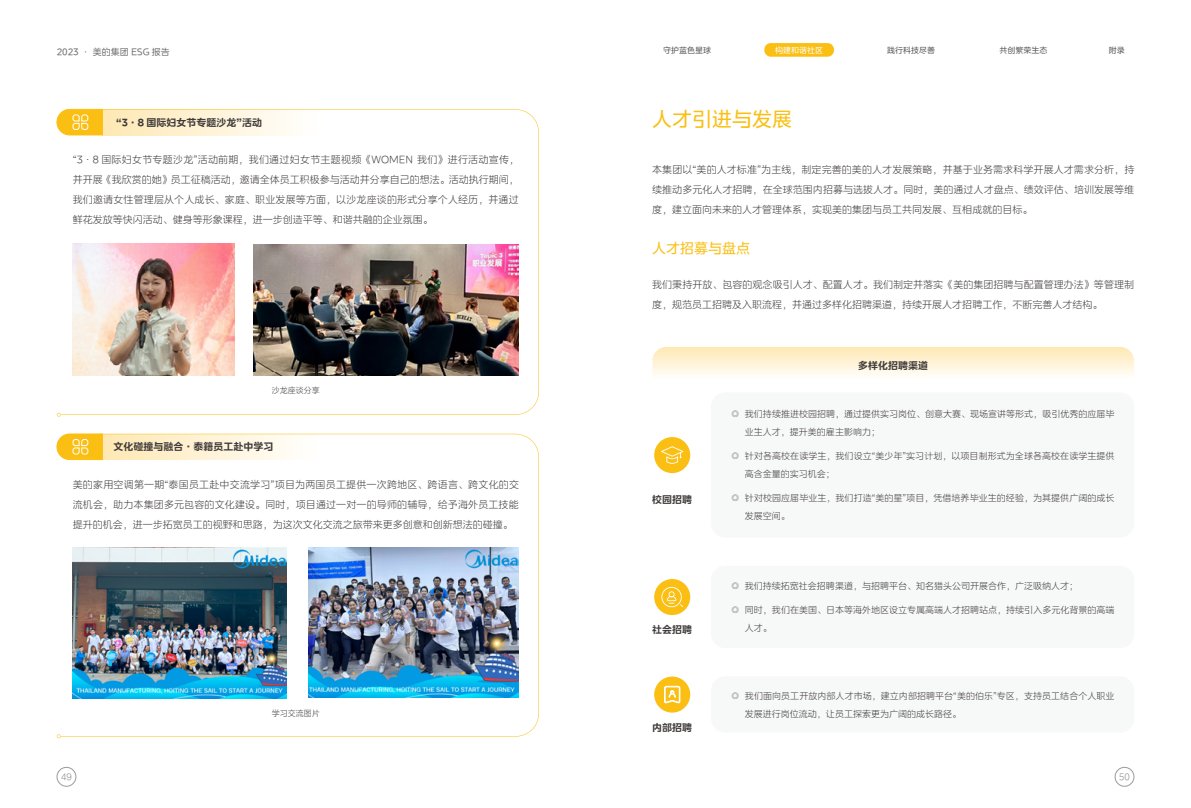
<style>
.page{position:relative;width:1191px;height:808px;background:#fff}
.page>*{position:absolute;margin:0;border:0;box-sizing:border-box;transform-origin:0 0}
.t1{font:20px "MEIDITYPE";color:#fabf12}
.t2{font:14px "MEIDITYPE";color:#fabf12}
.t3{font:300 10px/20px "MEIDITYPE";color:#3e3a39;text-align:justify}
.t4{font:700 10px "MEIDITYPE";color:#3e3a39}
.t5{font:300 9px/18px "MEIDITYPE";color:#3e3a39}
.t6{font:9px "MEIDITYPE";color:#727171}
.t7{font:300 9px "MEIDITYPE";color:#898989}
.t8{font:8px "MEIDITYPE";color:#595757}
.t9{font:300 8px "MEIDITYPE";color:#3e3a39}
.t10{font:8px "MEIDITYPE";color:#fff}
.s1{font-weight:400}
</style>
<div class="page">
<div style="left:57px;top:767px;width:19px;height:19px;border:1px solid #9c9a9a;border-radius:50%"></div>
<div style="left:1114px;top:767px;width:20px;height:19px;border:1px solid #9c9a9a;border-radius:50%"></div>
<svg style="left:61px;top:109px;width:478px;height:306px"></svg>
<svg style="left:56px;top:109px;width:47px;height:26px"></svg>
<img style="left:73px;top:244px;width:161px;height:131px">
<img style="left:253px;top:244px;width:266px;height:131px">
<svg style="left:57px;top:413px;width:4px;height:4px"></svg>
<svg style="left:61px;top:434px;width:478px;height:303px"></svg>
<svg style="left:56px;top:433px;width:47px;height:27px"></svg>
<svg style="left:57px;top:734px;width:4px;height:4px"></svg>
<img style="left:73px;top:547px;width:213px;height:151px">
<img style="left:308px;top:548px;width:211px;height:150px">
<svg style="left:652px;top:347px;width:482px;height:28px;background:#fef1d3"></svg>
<div style="left:711px;top:392px;width:423px;height:145px;background:#f7f8f8;border-radius:14px"></div>
<div style="left:654px;top:437px;width:36px;height:36px;background:#fabf12;border-radius:50%"></div>
<svg style="left:661px;top:446px;width:22px;height:18px"></svg>
<div style="left:711px;top:566px;width:423px;height:82px;background:#f7f8f8;border-radius:14px"></div>
<div style="left:654px;top:579px;width:36px;height:36px;background:#fabf12;border-radius:50%"></div>
<svg style="left:661px;top:587px;width:22px;height:20px"></svg>
<div style="left:711px;top:676px;width:423px;height:56px;background:#f7f8f8;border-radius:14px"></div>
<div style="left:654px;top:676px;width:36px;height:37px;background:#fabf12;border-radius:50%"></div>
<svg style="left:664px;top:686px;width:16px;height:17px"></svg>
<div style="left:764px;top:43px;width:70px;height:14px;background:#fabf12;border-radius:6px"></div>
<p class="t6" style="left:57px;top:47px;width:115px">2023 · 美的集团 ESG 报告</p>
<p class="t4" style="left:116px;top:116px;width:147px">“3·8 国际妇女节专题沙龙”活动</p>
<p class="t3" style="left:73px;top:150px;width:448px">“3·8 国际妇女节专题沙龙”活动前期，我们通过妇女节主题视频《WOMEN 我们》进行活动宣传，并开展《我欣赏的她》员工征稿活动，邀请全体员工积极参与活动并分享自己的想法。活动执行期间，我们邀请女性管理层从个人成长、家庭、职业发展等方面，以沙龙座谈的形式分享个人经历，并通过鲜花发放等快闪活动、健身等形象课程，进一步创造平等、和谐共融的企业氛围。</p>
<p class="t9" style="left:272px;top:386px;width:49px">沙龙座谈分享</p>
<p class="t4" style="left:113px;top:441px;width:161px">文化碰撞与融合·泰籍员工赴中学习</p>
<p class="t3" style="left:73px;top:474px;width:448px">美的家用空调第一期“泰国员工赴中交流学习”项目为两国员工提供一次跨地区、跨语言、跨文化的交流机会，助力本集团多元包容的文化建设。同时，项目通过一对一的导师的辅导，给予海外员工技能提升的机会，进一步拓宽员工的视野和思路，为这次文化交流之旅带来更多创意和创新想法的碰撞。</p>
<p class="t9" style="left:272px;top:709px;width:49px">学习交流图片</p>
<p class="t8" style="left:663px;top:45px;width:49px">守护蓝色星球</p>
<p class="t10" style="left:775px;top:45px;width:49px">构建和谐社区</p>
<p class="t8" style="left:887px;top:45px;width:49px">践行科技尽善</p>
<p class="t8" style="left:999px;top:45px;width:50px">共创繁荣生态</p>
<p class="t8" style="left:1108px;top:45px;width:17px">附录</p>
<h1 class="t1" style="left:652px;top:108px;width:141px">人才引进与发展</h1>
<p class="t3" style="left:652px;top:159px;width:483px">本集团以“美的人才标准”为主线，制定完善的美的人才发展策略，并基于业务需求科学开展人才需求分析，持续推动多元化人才招聘，在全球范围内招募与选拔人才。同时，美的通过人才盘点、绩效评估、培训发展等维度，建立面向未来的人才管理体系，实现美的集团与员工共同发展、互相成就的目标。</p>
<h2 class="t2" style="left:652px;top:241px;width:99px">人才招募与盘点</h2>
<p class="t3" style="left:652px;top:275px;width:483px">我们秉持开放、包容的观念吸引人才、配置人才。我们制定并落实《美的集团招聘与配置管理办法》等管理制度，规范员工招聘及入职流程，并通过多样化招聘渠道，持续开展人才招聘工作，不断完善人才结构。</p>
<p class="t4" style="left:652px;top:493px;width:41px">校园招聘</p>
<p class="t4" style="left:858px;top:359px;width:71px">多样化招聘渠道</p>
<p class="t5" style="left:745px;top:405px;width:371px;text-indent:-14px"><span class="s1">◎</span> 我们持续推进校园招聘，通过提供实习岗位、创意大赛、现场宣讲等形式，吸引优秀的应届毕业生人才，提升美的雇主影响力；</p>
<p class="t5" style="left:745px;top:447px;width:371px;text-indent:-14px"><span class="s1">◎</span> 针对各高校在读学生，我们设立“美少年”实习计划，以项目制形式为全球各高校在读学生提供高含金量的实习机会；</p>
<p class="t5" style="left:745px;top:489px;width:371px;text-indent:-14px"><span class="s1">◎</span> 针对校园应届毕业生，我们打造“美的星”项目，凭借培养毕业生的经验，为其提供广阔的成长发展空间。</p>
<p class="t5" style="left:731px;top:577px;width:349px"><span class="s1">◎</span> 我们持续拓宽社会招聘渠道，与招聘平台、知名猎头公司开展合作，广泛吸纳人才；</p>
<p class="t5" style="left:731px;top:601px;width:385px"><span class="s1">◎</span> 同时，我们在美国、日本等海外地区设立专属高端人才招聘站点，持续引入多元化背景的高端</p>
<p class="t4" style="left:652px;top:624px;width:41px">社会招聘</p>
<p class="t5" style="left:745px;top:619px;width:28px">人才。</p>
<p class="t4" style="left:652px;top:721px;width:41px">内部招聘</p>
<p class="t5" style="left:745px;top:686px;width:371px;text-indent:-14px"><span class="s1">◎</span> 我们面向员工开放内部人才市场，建立内部招聘平台“美的伯乐”专区，支持员工结合个人职业发展进行岗位流动，让员工探索更为广阔的成长路径。</p>
<p class="t7" style="left:61px;top:772px;width:12px">49</p>
<p class="t7" style="left:1119px;top:772px;width:12px">50</p>
</div>
